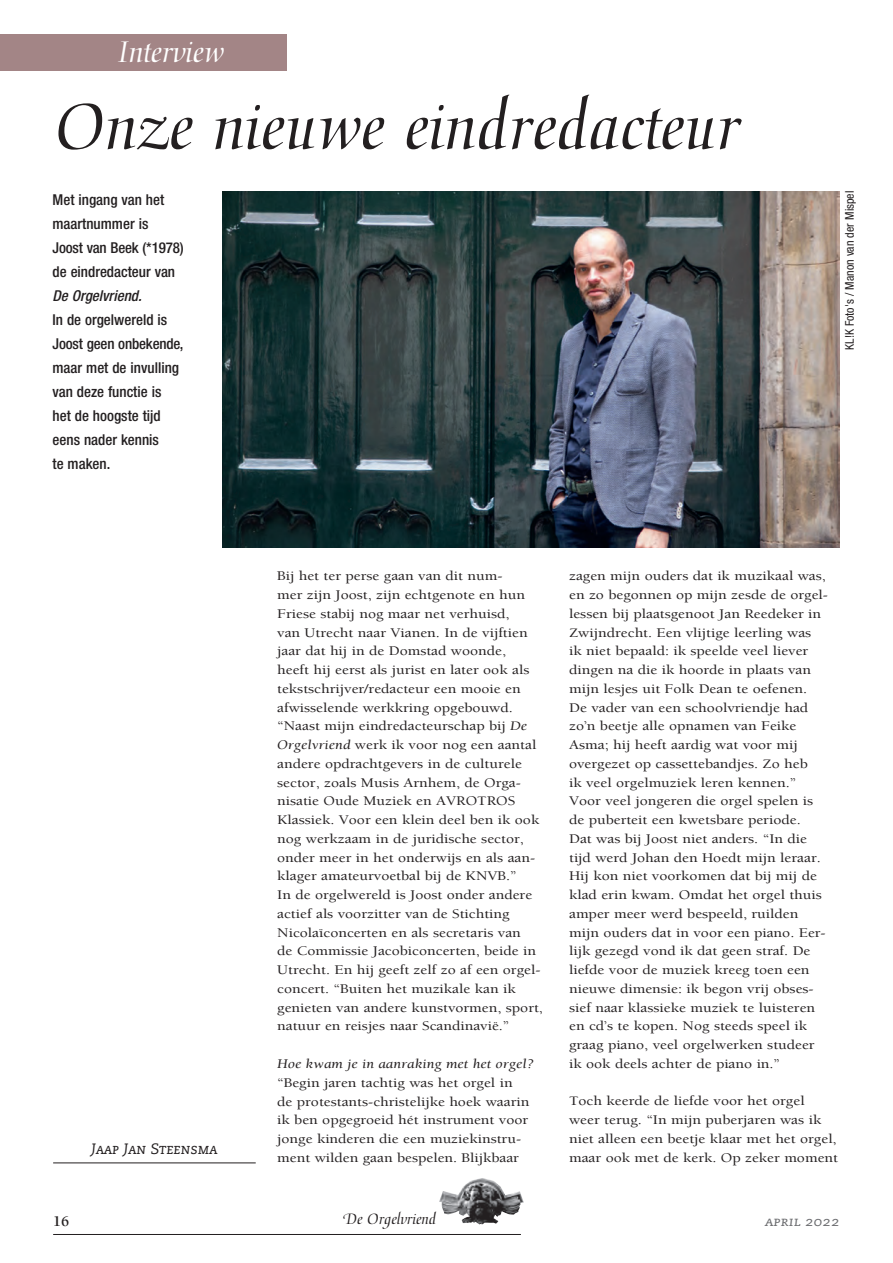
<style>
.page{position:relative;width:893px;height:1263px;background:#fff}
.page>*{position:absolute;margin:0;border:0;box-sizing:border-box;transform-origin:0 0}
.t1{font:72px "Medici Script LT Std";color:#231f20}
.t2{font:33px "Medici Script LT Std";color:#fff}
.t3{font:16.5px "Medici Script LT Std";color:#231f20}
.t4{font:500 condensed 15px/24px "Helvetica Neue LT Std";color:#231f20}
.t5{font:15px "Caecilia Italic SC";color:#231f20}
.t6{font:italic 500 condensed 15px "Helvetica Neue LT Std";color:#231f20}
.t7{font:700 15px "Berkeley Orgelvriend";color:#231f20}
.t8{font:13.5px/18.8px "Berkeley Orgelvriend";color:#231f20;scale:1.15 1}
.t9{font:italic 13.5px "Berkeley Orgelvriend";color:#231f20;scale:1.15 1}
.t10{font:13.5px "Caecilia Italic SC";color:#6c6d70;scale:1.15 1}
.t11{font:condensed 12px "Helvetica Neue LT Std";color:#231f20}
.s1{font-style:italic}
</style>
<div class="page">
<img style="left:439px;top:1178px;width:85px;height:46px">
<hr style="left:53px;top:1234px;width:468px;height:1px;background:#231f20">
<div style="left:53px;top:34px;width:234px;height:36px;background:#a38586"></div>
<div style="left:0;top:34px;width:53px;height:36px;background:#a38586"></div>
<hr style="left:53px;top:1162px;width:203px;height:1px;background:#231f20">
<img style="left:223px;top:192px;width:617px;height:356px">
<h2 class="t2" style="left:96px;top:33px;width:151px">Orgelhistorie</h2>
<h2 class="t2" style="left:118px;top:33px;width:108px">Interview</h2>
<h1 class="t1" style="left:53px;top:86px;width:689px">Onze nieuwe eindredacteur</h1>
<p class="t4" style="left:53px;top:188px;width:133px">Met ingang van het maartnummer is<br>Joost van Beek (*1978) de eindredacteur van</p>
<p class="t6" style="left:53px;top:287px;width:91px">De Orgelvriend.</p>
<p class="t4" style="left:53px;top:308px;width:132px">In de orgelwereld is<br>Joost geen onbekende, maar met de invulling van deze functie is het de hoogste tijd eens nader kennis<br>te maken.</p>
<p class="t11" style="left:842px;top:350px;width:160px;rotate:-90deg">KL!K Foto's / Manon van der Mispel</p>
<p class="t5" style="left:91px;top:1140px;width:128px">Jaap Jan Steensma</p>
<p class="t8" style="left:277px;top:567px;width:233px">Bij het ter perse gaan van dit num-<br>mer zijn Joost, zijn echtgenote en hun Friese stabij nog maar net verhuisd,<br>van Utrecht naar Vianen. In de vijftien jaar dat hij in de Domstad woonde,<br>heeft hij eerst als jurist en later ook als tekstschrijver/redacteur een mooie en afwisselende werkkring opgebouwd. “Naast mijn eindredacteurschap bij <span class="s1">De Orgelvriend</span> werk ik voor nog een aantal andere opdrachtgevers in de culturele sector, zoals Musis Arnhem, de Orga&shy;nisatie Oude Muziek en AVROTROS Klassiek. Voor een klein deel ben ik ook nog werkzaam in de juridische sector, onder meer in het onderwijs en als aan&shy;klager amateurvoetbal bij de KNVB.”<br>In de orgelwereld is Joost onder andere actief als voorzitter van de Stichting Nicolaïconcerten en als secretaris van<br>de Commissie Jacobiconcerten, beide in Utrecht. En hij geeft zelf zo af een orgel&shy;concert. “Buiten het muzikale kan ik genieten van andere kunstvormen, sport, natuur en reisjes naar Scandinavië.”</p>
<p class="t9" style="left:277px;top:1057px;width:224px">Hoe kwam je in aanraking met het orgel?</p>
<p class="t8" style="left:277px;top:1073px;width:221px">“Begin jaren tachtig was het orgel in de protestants-christelijke hoek waarin ik ben opgegroeid hét instrument voor jonge kinderen die een muziekinstru&shy;ment wilden gaan bespelen. Blijkbaar</p>
<p class="t7" style="left:53px;top:1213px;width:18px">16</p>
<p class="t3" style="left:344px;top:1210px;width:94px">De Orgelvriend</p>
<p class="t8" style="left:569px;top:567px;width:227px">zagen mijn ouders dat ik muzikaal was, en zo begonnen op mijn zesde de orgel&shy;lessen bij plaatsgenoot Jan Reedeker in Zwijndrecht. Een vlijtige leerling was<br>ik niet bepaald: ik speelde veel liever dingen na die ik hoorde in plaats van mijn lesjes uit Folk Dean te oefenen.<br>De vader van een schoolvriendje had zo’n beetje alle opnamen van Feike Asma; hij heeft aardig wat voor mij overgezet op cassettebandjes. Zo heb<br>ik veel orgelmuziek leren kennen.” Voor veel jongeren die orgel spelen is de puberteit een kwetsbare periode.<br>Dat was bij Joost niet anders. “In die tijd werd Johan den Hoedt mijn leraar.<br>Hij kon niet voorkomen dat bij mij de klad erin kwam. Omdat het orgel thuis amper meer werd bespeeld, ruilden mijn ouders dat in voor een piano. Eer&shy;lijk gezegd vond ik dat geen straf. De liefde voor de muziek kreeg toen een nieuwe dimensie: ik begon vrij obses&shy;sief naar klassieke muziek te luisteren en cd’s te kopen. Nog steeds speel ik graag piano, veel orgelwerken studeer ik ook deels achter de piano in.”</p>
<p class="t8" style="left:569px;top:1092px;width:235px">Toch keerde de liefde voor het orgel weer terug. “In mijn puberjaren was ik niet alleen een beetje klaar met het orgel, maar ook met de kerk. Op zeker moment</p>
<p class="t10" style="left:765px;top:1214px;width:66px">april 2022</p>
</div>
